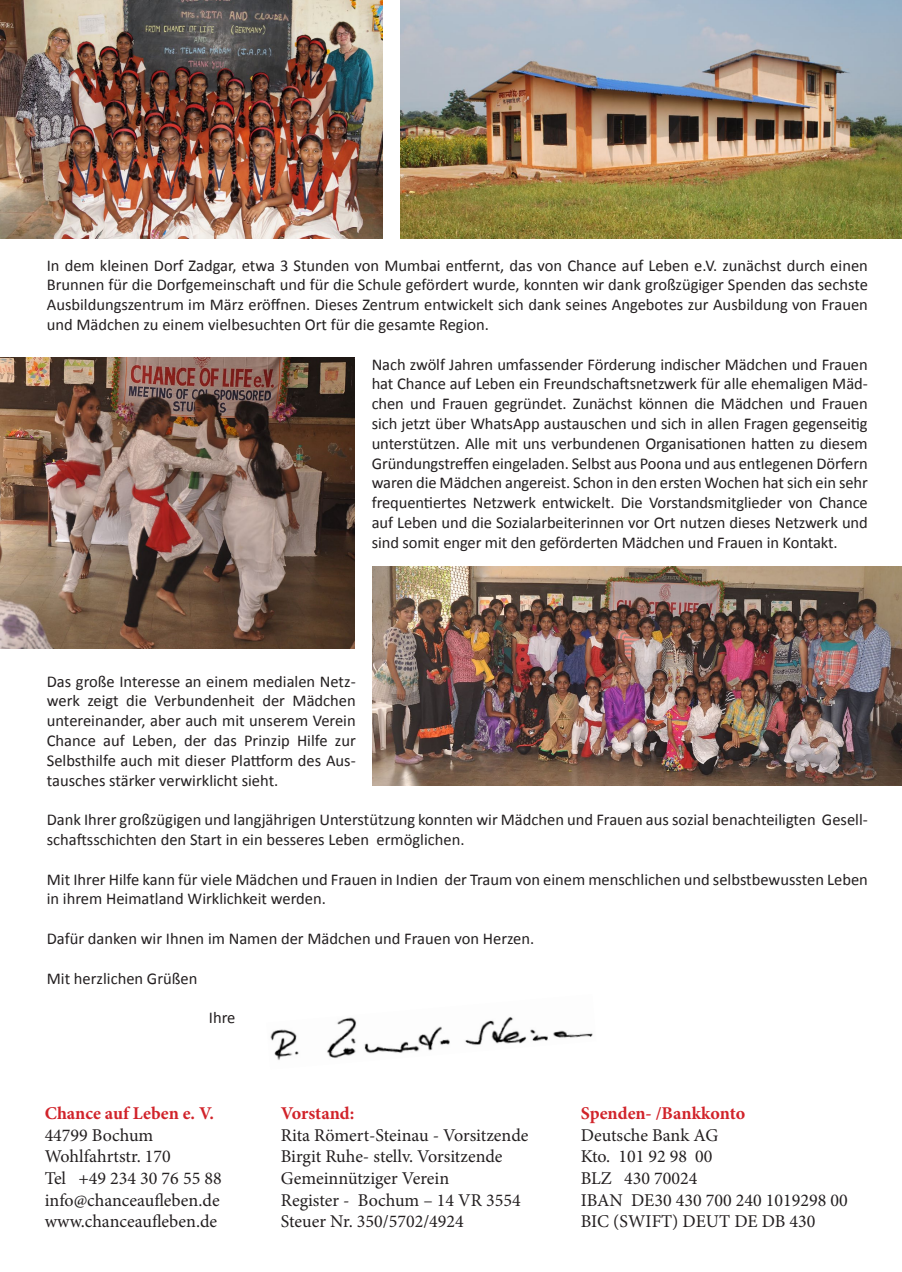
<style>
.page{position:relative;width:902px;height:1272px;background:#fff}
.page>*{position:absolute;margin:0;border:0;box-sizing:border-box;transform-origin:0 0}
.t1{font:18px "Minion Pro";color:#231f20}
.t2{font:700 18px "Minion Pro";color:#d1232a}
.t3{font:16.5px/19.8px "Calibri";color:#231f20;text-align:justify}
</style>
<div class="page">
<img style="left:373px;top:567px;width:528px;height:219px">
<img style="left:0;top:357px;width:355px;height:291px">
<img style="left:400px;top:0;width:501px;height:238px">
<img style="left:270px;top:1017px;width:323px;height:43px">
<img style="left:0;top:0;width:382px;height:238px">
<p class="t3" style="left:47px;top:255px;width:822px">In dem kleinen Dorf Zadgar, etwa 3 Stunden von Mumbai entfernt, das von Chance auf Leben e.V. zunächst durch einen Brunnen für die Dorfgemeinschaft und für die Schule gefördert wurde, konnten wir dank großzügiger Spenden das sechste Ausbildungszentrum im März eröffnen. Dieses Zentrum entwickelt sich dank seines Angebotes zur Ausbildung von Frauen und Mädchen zu einem vielbesuchten Ort für die gesamte Region.</p>
<p class="t3" style="left:372px;top:354px;width:497px">Nach zwölf Jahren umfassender Förderung indischer Mädchen und Frauen hat Chance auf Leben ein Freundschaftsnetzwerk für alle ehemaligen Mäd&shy;chen und Frauen gegründet. Zunächst können die Mädchen und Frauen sich jetzt über WhatsApp austauschen und sich in allen Fragen gegenseitig unterstützen. Alle mit uns verbundenen Organisationen hatten zu diesem Gründungstreffen eingeladen. Selbst aus Poona und aus entlegenen Dörfern waren die Mädchen angereist. Schon in den ersten Wochen hat sich ein sehr frequentiertes Netzwerk entwickelt. Die Vorstandsmitglieder von Chance auf Leben und die Sozialarbeiterinnen vor Ort nutzen dieses Netzwerk und sind somit enger mit den geförderten Mädchen und Frauen in Kontakt.</p>
<p class="t3" style="left:47px;top:670px;width:310px">Das große Interesse an einem medialen Netz&shy;werk zeigt die Verbundenheit der Mädchen untereinander, aber auch mit unserem Verein Chance auf Leben, der das Prinzip Hilfe zur Selbsthilfe auch mit dieser Plattform des Aus&shy;tausches stärker verwirklicht sieht.</p>
<p class="t3" style="left:47px;top:809px;width:822px">Dank Ihrer großzügigen und langjährigen Unterstützung konnten wir Mädchen und Frauen aus sozial benachteiligten Gesell&shy;schaftsschichten den Start in ein besseres Leben ermöglichen.</p>
<p class="t3" style="left:47px;top:868px;width:822px">Mit Ihrer Hilfe kann für viele Mädchen und Frauen in Indien der Traum von einem menschlichen und selbstbewussten Leben in ihrem Heimatland Wirklichkeit werden.</p>
<p class="t3" style="left:47px;top:928px;width:489px">Dafür danken wir Ihnen im Namen der Mädchen und Frauen von Herzen.</p>
<p class="t3" style="left:47px;top:967px;width:152px">Mit herzlichen Grüßen</p>
<p class="t3" style="left:209px;top:1007px;width:28px">Ihre</p>
<p class="t2" style="left:45px;top:1100px;width:171px">Chance auf Leben e. V.</p>
<p class="t1" style="left:45px;top:1122px;width:110px">44799 Bochum</p>
<p class="t1" style="left:45px;top:1144px;width:128px">Wohlfahrtstr. 170</p>
<p class="t1" style="left:45px;top:1166px;width:178px">Tel +49 234 30 76 55 88</p>
<p class="t1" style="left:45px;top:1187px;width:176px">info@chanceaufleben.de</p>
<p class="t1" style="left:45px;top:1209px;width:174px">www.chanceaufleben.de</p>
<p class="t2" style="left:281px;top:1100px;width:75px">Vorstand:</p>
<p class="t1" style="left:281px;top:1122px;width:249px">Rita Römert-Steinau - Vorsitzende</p>
<p class="t1" style="left:281px;top:1144px;width:223px">Birgit Ruhe- stellv. Vorsitzende</p>
<p class="t1" style="left:281px;top:1166px;width:170px">Gemeinnütziger Verein</p>
<p class="t1" style="left:281px;top:1187px;width:241px">Register - Bochum – 14 VR 3554</p>
<p class="t1" style="left:281px;top:1209px;width:184px">Steuer Nr. 350/5702/4924</p>
<p class="t2" style="left:580px;top:1100px;width:166px">Spenden- /Bankkonto</p>
<p class="t1" style="left:580px;top:1122px;width:139px">Deutsche Bank AG</p>
<p class="t1" style="left:580px;top:1144px;width:133px">Kto. 101 92 98 00</p>
<p class="t1" style="left:580px;top:1166px;width:118px">BLZ 430 70024</p>
<p class="t1" style="left:580px;top:1187px;width:268px">IBAN DE30 430 700 240 1019298 00</p>
<p class="t1" style="left:580px;top:1209px;width:236px">BIC (SWIFT) DEUT DE DB 430</p>
</div>
